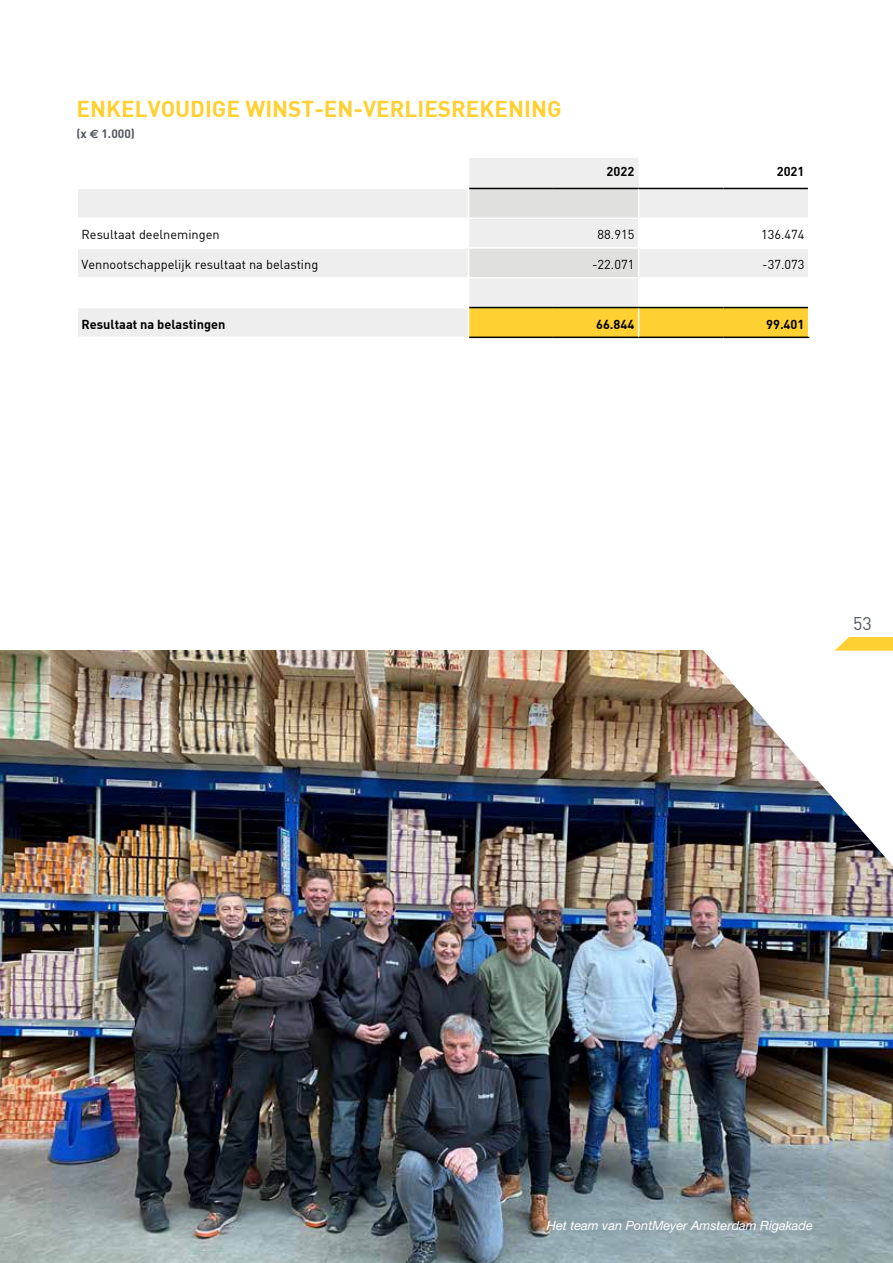
<style>
.page{position:relative;width:893px;height:1263px;background:#fff}
.page>*{position:absolute;margin:0;border:0;box-sizing:border-box;transform-origin:0 0}
.t1{font:22.5px "DIN Bold";color:#ffd032}
.t2{font:18px "DIN";color:#51555e}
.t3{font:12.75px "DIN";color:#000}
.t4{font:12.75px "DIN Bold";color:#000}
.t5{font:italic 12.75px "Helvetica Neue LT Std";color:#fff}
.t6{font:12px "DIN Bold";color:#51555e}
.s1{font-family:"Euro Sans Std";font-weight:700}
</style>
<div class="page">
<svg style="left:78px;top:189px;width:390px;height:147px;fill:#eee"></svg>
<hr style="left:77px;top:217px;width:391px;height:2px;background:#fff">
<hr style="left:77px;top:247px;width:391px;height:2px;background:#fff">
<hr style="left:77px;top:277px;width:391px;height:2px;background:#fff">
<hr style="left:77px;top:307px;width:392px;height:1px;background:#fff">
<hr style="left:469px;top:158px;width:84px;height:1px;background:#eee">
<hr style="left:553px;top:158px;width:86px;height:1px;background:#eee">
<hr style="left:553px;top:337px;width:86px;height:1px;background:#000">
<hr style="left:724px;top:337px;width:85px;height:1px;background:#000">
<hr style="left:469px;top:337px;width:84px;height:1px;background:#000">
<hr style="left:639px;top:337px;width:85px;height:1px;background:#000">
<svg style="left:468px;top:159px;width:341px;height:178px"></svg>
<hr style="left:469px;top:307px;width:84px;height:1px;background:#000">
<hr style="left:553px;top:307px;width:86px;height:1px;background:#000">
<hr style="left:724px;top:307px;width:84px;height:1px;background:#000">
<hr style="left:639px;top:307px;width:85px;height:1px;background:#000">
<img style="left:0;top:651px;width:893px;height:612px">
<img style="left:696px;top:637px;width:197px;height:229px">
<h1 class="t1" style="left:77px;top:94px;width:487px">ENKELVOUDIGE WINST-EN-VERLIESREKENING</h1>
<p class="t6" style="left:77px;top:126px;width:60px">(x <span class="s1">€</span> 1.000)</p>
<p class="t4" style="left:607px;top:163px;width:29px">2022</p>
<p class="t4" style="left:777px;top:163px;width:29px">2021</p>
<p class="t3" style="left:82px;top:227px;width:140px">Resultaat deelnemingen</p>
<p class="t3" style="left:598px;top:227px;width:38px">88.915</p>
<p class="t3" style="left:761px;top:227px;width:45px">136.474</p>
<p class="t3" style="left:82px;top:257px;width:238px">Vennootschappelijk resultaat na belasting</p>
<p class="t3" style="left:592px;top:257px;width:44px">-22.071</p>
<p class="t3" style="left:762px;top:257px;width:44px">-37.073</p>
<p class="t4" style="left:82px;top:316px;width:145px">Resultaat na belastingen</p>
<p class="t4" style="left:596px;top:316px;width:40px">66.844</p>
<p class="t4" style="left:766px;top:316px;width:40px">99.401</p>
<h2 class="t2" style="left:853px;top:612px;width:20px">53</h2>
<p class="t5" style="left:547px;top:1218px;width:268px">Het team van PontMeyer Amsterdam Rigakade</p>
</div>
